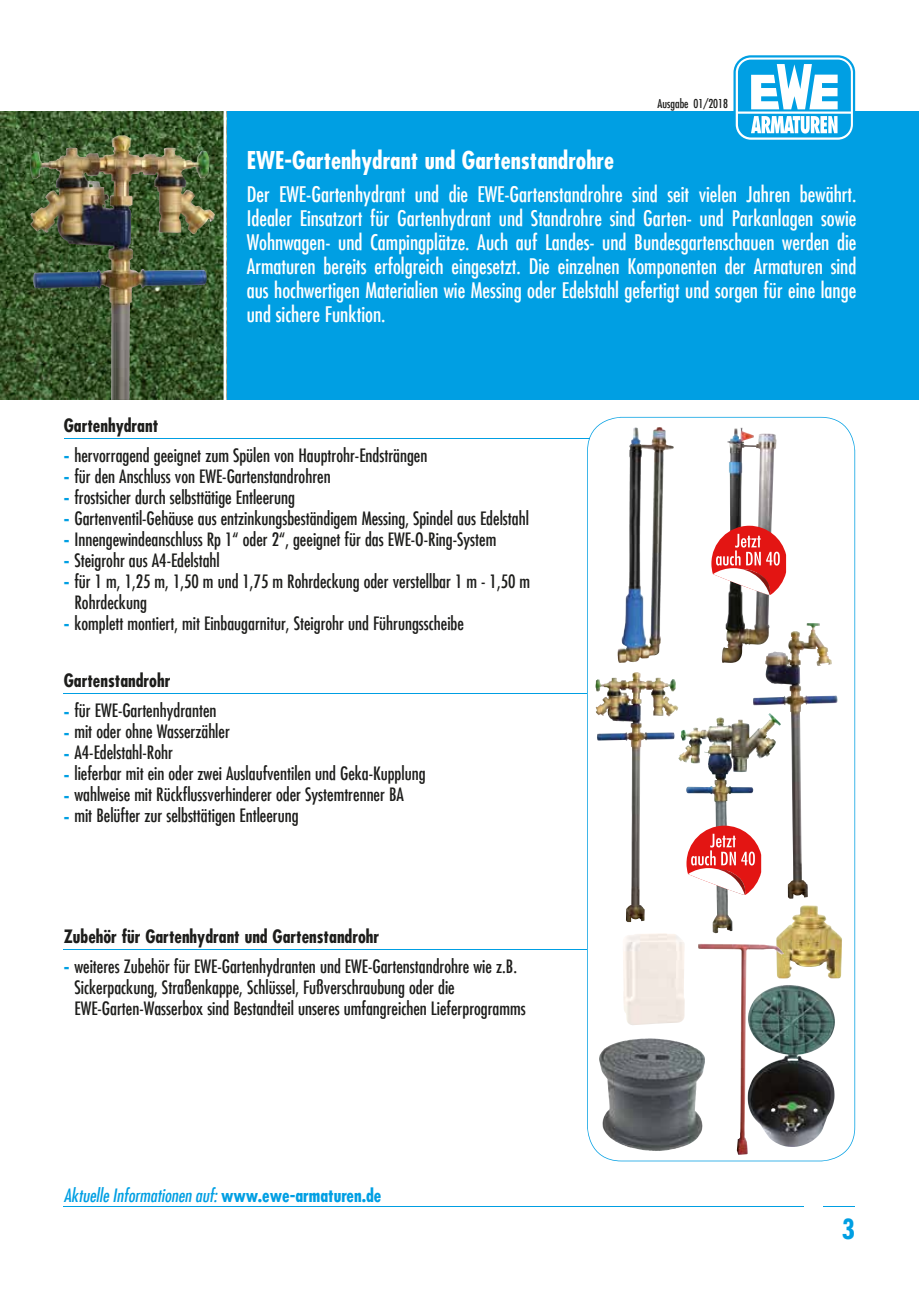
<style>
.page{position:relative;width:919px;height:1289px;background:#fff}
.page>*{position:absolute;margin:0;border:0;box-sizing:border-box;transform-origin:0 0}
.t1{font:700 condensed 27px "Futura Com";color:#009fe3}
.t2{font:700 condensed 24px "Futura Com";color:#fff}
.t3{font:500 condensed 21px/24px "Futura Com";color:#fff;text-align:justify}
.t4{font:500 condensed 18px/21px "Futura Com";color:#1d1d1b}
.t5{font:700 condensed 18px "Futura Com";color:#1d1d1b}
.t6{font:italic 500 condensed 18px "Futura Com";color:#009fe3}
.t7{font:500 condensed 12px "Futura Com";color:#1d1d1b}
.s1{font-weight:700;color:#009fe3}
.s2{font-weight:700;font-style:normal}
</style>
<div class="page">
<div style="left:0;top:112px;width:918px;height:288px;background:#009fe3"></div>
<hr style="left:64px;top:1205px;width:740px;height:1px;background:#009fe3">
<hr style="left:823px;top:1205px;width:32px;height:1px;background:#009fe3">
<svg style="left:733px;top:55px;width:122px;height:87px"></svg>
<svg style="left:735px;top:58px;width:117px;height:82px"></svg>
<svg style="left:738px;top:60px;width:112px;height:77px"></svg>
<svg style="left:587px;top:417px;width:268px;height:744px"></svg>
<hr style="left:64px;top:438px;width:525px;height:1px;background:#009fe3">
<img style="left:678px;top:713px;width:75px;height:50px">
<img style="left:776px;top:905px;width:66px;height:73px">
<img style="left:622px;top:933px;width:62px;height:92px">
<img style="left:621px;top:427px;width:37px;height:217px">
<img style="left:753px;top:623px;width:84px;height:275px">
<img style="left:595px;top:672px;width:79px;height:250px">
<img style="left:599px;top:1038px;width:50px;height:99px">
<img style="left:698px;top:943px;width:85px;height:211px">
<hr style="left:64px;top:692px;width:523px;height:1px;background:#009fe3">
<hr style="left:64px;top:948px;width:523px;height:1px;background:#009fe3">
<img style="left:747px;top:984px;width:87px;height:162px">
<img style="left:721px;top:428px;width:51px;height:235px">
<svg style="left:686px;top:825px;width:75px;height:69px"></svg>
<svg style="left:711px;top:525px;width:75px;height:70px"></svg>
<img style="left:0;top:111px;width:226px;height:289px">
<p class="t7" style="left:657px;top:95px;width:72px">Ausgabe 01/2018</p>
<h2 class="t2" style="left:247px;top:144px;width:369px">EWE-Gartenhydrant und Gartenstandrohre</h2>
<p class="t3" style="left:247px;top:181px;width:611px">Der EWE-Gartenhydrant und die EWE-Gartenstandrohre sind seit vielen Jahren bewährt.<br>Idealer Einsatzort für Gartenhydrant und Standrohre sind Garten- und Parkanlagen sowie Wohnwagen- und Campingplätze. Auch auf Landes- und Bundesgartenschauen werden die Armaturen bereits erfolgreich eingesetzt. Die einzelnen Komponenten der Armaturen sind aus hochwertigen Materialien wie Messing oder Edelstahl gefertigt und sorgen für eine lange und sichere Funktion.</p>
<p class="t5" style="left:64px;top:413px;width:96px">Gartenhydrant</p>
<p class="t4" style="left:64px;top:444px;width:365px"><span class="s1">-</span> hervorragend geeignet zum Spülen von Hauptrohr-Endsträngen</p>
<p class="t4" style="left:64px;top:465px;width:268px"><span class="s1">-</span> für den Anschluss von EWE-Gartenstandrohren</p>
<p class="t4" style="left:64px;top:486px;width:233px"><span class="s1">-</span> frostsicher durch selbsttätige Entleerung</p>
<p class="t4" style="left:64px;top:507px;width:466px"><span class="s1">-</span> Gartenventil-Gehäuse aus entzinkungsbeständigem Messing, Spindel aus Edelstahl</p>
<p class="t4" style="left:64px;top:528px;width:434px"><span class="s1">-</span> Innengewindeanschluss Rp 1“ oder 2“, geeignet für das EWE-O-Ring-System</p>
<p class="t4" style="left:64px;top:549px;width:157px"><span class="s1">-</span> Steigrohr aus A4-Edelstahl</p>
<p class="t4" style="left:74px;top:570px;width:457px;text-indent:-11px"><span class="s1">-</span> für 1 m, 1,25 m, 1,50 m und 1,75 m Rohrdeckung oder verstellbar 1 m - 1,50 m<br>Rohrdeckung</p>
<p class="t4" style="left:64px;top:612px;width:401px"><span class="s1">-</span> komplett montiert, mit Einbaugarnitur, Steigrohr und Führungsscheibe</p>
<p class="t5" style="left:64px;top:668px;width:108px">Gartenstandrohr</p>
<p class="t4" style="left:64px;top:699px;width:154px"><span class="s1">-</span> für EWE-Gartenhydranten</p>
<p class="t4" style="left:64px;top:720px;width:167px"><span class="s1">-</span> mit oder ohne Wasserzähler</p>
<p class="t4" style="left:64px;top:741px;width:111px"><span class="s1">-</span> A4-Edelstahl-Rohr</p>
<p class="t4" style="left:64px;top:762px;width:363px"><span class="s1">-</span> lieferbar mit ein oder zwei Auslaufventilen und Geka-Kupplung</p>
<p class="t4" style="left:64px;top:783px;width:342px"><span class="s1">-</span> wahlweise mit Rückflussverhinderer oder Systemtrenner BA</p>
<p class="t4" style="left:64px;top:804px;width:236px"><span class="s1">-</span> mit Belüfter zur selbsttätigen Entleerung</p>
<p class="t5" style="left:64px;top:924px;width:317px">Zubehör für Gartenhydrant und Gartenstandrohr</p>
<p class="t4" style="left:74px;top:955px;width:452px;text-indent:-11px"><span class="s1">-</span> weiteres Zubehör für EWE-Gartenhydranten und EWE-Gartenstandrohre wie z.B.<br>Sickerpackung, Straßenkappe, Schlüssel, Fußverschraubung oder die<br>EWE-Garten-Wasserbox sind Bestandteil unseres umfangreichen Lieferprogramms</p>
<p class="t6" style="left:64px;top:1182px;width:319px">Aktuelle Informationen auf: <span class="s2">www.ewe-armaturen.de</span></p>
<h1 class="t1" style="left:841px;top:1210px;width:15px">3</h1>
</div>
